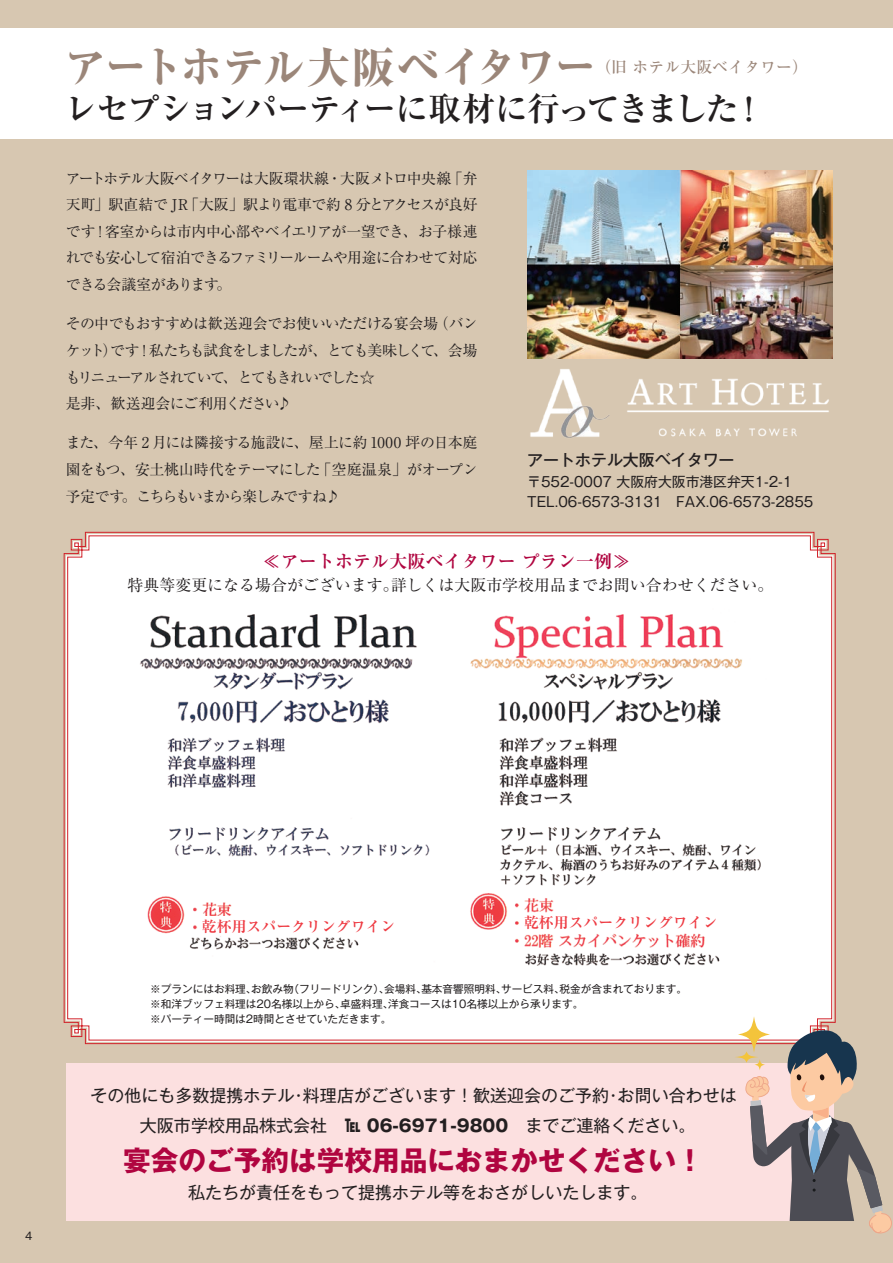
<style>
.page{position:relative;width:893px;height:1263px;background:#d7c7b1}
.page>*{position:absolute;margin:0;border:0;box-sizing:border-box;transform-origin:0 0}
.t1{font:800 42.9px "Ryumin Pro";letter-spacing:-.05em;color:#9b8679}
.t2{font:700 33px "Ryumin Pro";letter-spacing:-.055em;color:#231f20}
.t3{font:700 27.6px "Gothic MB101 Pr 6";color:#b00540}
.t4{font:700 18px "Ryumin Pro";color:#b00540}
.t5{font:16.95px/29.7px "Gothic MB101 Pr 6";color:#231f20;text-align:center}
.t6{font:15.9px "Ryumin Pro";color:#231f20}
.t7{font:500 15.9px "Ryumin Pro";color:#9b8679}
.t8{font:500 15.9px "Gothic MB101 Pr 6";color:#231f20}
.t9{font:14.85px/26.5px "Ryumin Pro";letter-spacing:-.065em;color:#231f20;text-align:justify}
.t10{font:700 14.85px "Ryumin Pr 6";color:#ee3a42}
.t11{font:13.8px/20.2px "Gothic MB101 Pr 6";color:#231f20}
.t12{font:10.65px/14.9px "Gothic MB101 Pr 6";color:#231f20}
.s1{font-weight:700}
</style>
<div class="page">
<svg style="left:63px;top:532px;width:773px;height:512px"></svg>
<div style="left:67px;top:535px;width:765px;height:506px;background:#fff"></div>
<img style="left:127px;top:600px;width:646px;height:370px">
<div style="left:202px;top:917px;width:205px;height:18px;background:#fff"></div>
<div style="left:524px;top:913px;width:205px;height:18px;background:#fff"></div>
<div style="left:0;top:29px;width:893px;height:110px;background:#fff"></div>
<div style="left:66px;top:1063px;width:767px;height:157px;background:#fce0e0"></div>
<img style="left:527px;top:171px;width:305px;height:188px">
<img style="left:530px;top:369px;width:299px;height:69px">
<svg style="left:745px;top:1029px;width:147px;height:205px"></svg>
<svg style="left:738px;top:1016px;width:32px;height:36px"></svg>
<svg style="left:735px;top:1051px;width:23px;height:12px"></svg>
<svg style="left:754px;top:1059px;width:11px;height:11px"></svg>
<h1 class="t1" style="left:64px;top:33px;width:535px">アートホテル大阪ベイタワー</h1>
<p class="t7" style="left:595px;top:54px;width:214px">（旧 ホテル大阪ベイタワー）</p>
<h2 class="t2" style="left:64px;top:82px;width:703px">レセプションパーティーに取材に行ってきました！</h2>
<p class="t9" style="left:66px;top:164px;width:413px">アートホテル大阪ベイタワーは大阪環状線・大阪メトロ中央線「弁天町」駅直結で JR「大阪」駅より電車で約 8 分とアクセスが良好です！客室からは市内中心部やベイエリアが一望でき、お子様連れでも安心して宿泊できるファミリールームや用途に合わせて対応できる会議室があります。</p>
<p class="t9" style="left:66px;top:310px;width:413px;text-align:left">その中でもおすすめは歓送迎会でお使いいただける宴会場（バンケット）です！私たちも試食をしましたが、とても美味しくて、会場もリニューアルされていて、とてもきれいでした☆<br>是非、歓送迎会にご利用ください♪</p>
<p class="t9" style="left:66px;top:429px;width:413px">また、今年 2 月には隣接する施設に、屋上に約 1000 坪の日本庭園をもつ、安土桃山時代をテーマにした「空庭温泉」がオープン予定です。こちらもいまから楽しみですね♪</p>
<p class="t8" style="left:527px;top:447px;width:209px">アートホテル大阪ベイタワー</p>
<p class="t11" style="left:527px;top:470px;width:288px">〒552-0007 大阪府大阪市港区弁天1-2-1<br>TEL.06-6573-3131　FAX.06-6573-2855</p>
<p class="t4" style="left:263px;top:547px;width:369px">≪アートホテル大阪ベイタワー プラン一例≫</p>
<p class="t6" style="left:128px;top:573px;width:647px">特典等変更になる場合がございます。詳しくは大阪市学校用品までお問い合わせください。</p>
<p class="t12" style="left:25px;top:1227px;width:9px">4</p>
<p class="t10" style="left:202px;top:914px;width:195px">乾杯用スパークリングワイン</p>
<p class="t10" style="left:524px;top:910px;width:195px">乾杯用スパークリングワイン</p>
<p class="t12" style="left:150px;top:981px;width:538px">※プランにはお料理、お飲み物（フリードリンク）、会場料、基本音響照明料、サービス料、税金が含まれております。※和洋ブッフェ料理は20名様以上から、卓盛料理、洋食コースは10名様以上から承ります。<br>※パーティー時間は2時間とさせていただきます。</p>
<p class="t5" style="left:90px;top:1079px;width:648px">その他にも多数提携ホテル・料理店がございます！歓送迎会のご予約・お問い合わせは大阪市学校用品株式会社　<span class="s1">℡ 06-6971-9800</span>　までご連絡ください。</p>
<h3 class="t3" style="left:123px;top:1137px;width:582px">宴会のご予約は学校用品におまかせください！</h3>
<p class="t5" style="left:188px;top:1176px;width:461px">私たちが責任をもって提携ホテル等をおさがしいたします。</p>
</div>
